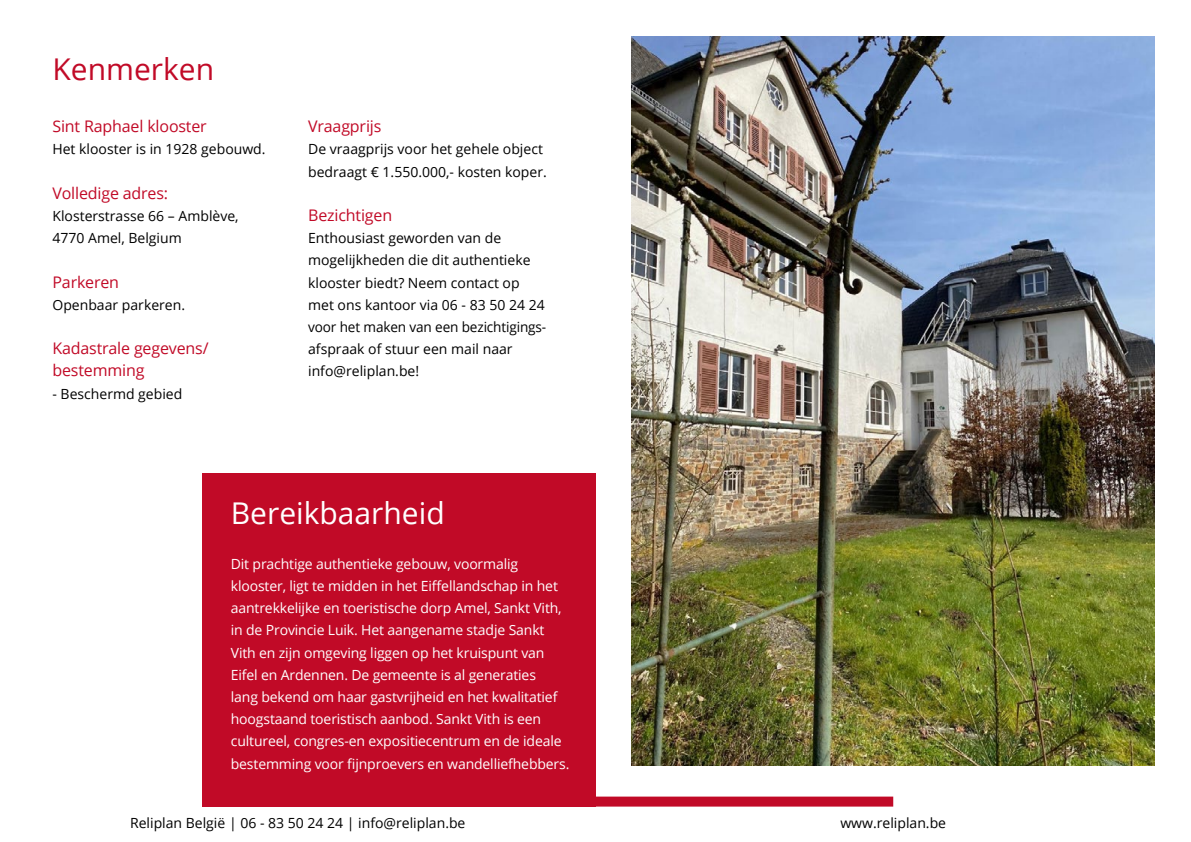
<style>
.page{position:relative;width:1191px;height:842px;background:#fff}
.page>*{position:absolute;margin:0;border:0;box-sizing:border-box;transform-origin:0 0}
.t1{font:30px "Open Sans";color:#fff}
.t2{font:30px "Open Sans";color:#c10a27}
.t3{font:16px "Open Sans";letter-spacing:-.01em;color:#c10a27}
.t4{font:14px/22.2px "Open Sans";letter-spacing:-.01em;color:#fff}
.t5{font:14px/22.2px "Open Sans";color:#000}
</style>
<div class="page">
<div style="left:595px;top:796px;width:298px;height:10px;background:#c10a27"></div>
<img style="left:631px;top:36px;width:523px;height:729px">
<div style="left:202px;top:473px;width:393px;height:333px;background:#c10a27"></div>
<p class="t2" style="left:52px;top:49px;width:163px">Kenmerken</p>
<p class="t3" style="left:52px;top:115px;width:156px">Sint Raphael klooster</p>
<p class="t5" style="left:52px;top:138px;width:215px">Het klooster is in 1928 gebouwd.</p>
<p class="t3" style="left:52px;top:182px;width:117px">Volledige adres:</p>
<p class="t5" style="left:52px;top:204px;width:188px">Klosterstrasse 66 – Amblève,</p>
<p class="t5" style="left:52px;top:227px;width:131px">4770 Amel, Belgium</p>
<p class="t3" style="left:52px;top:271px;width:68px">Parkeren</p>
<p class="t5" style="left:52px;top:293px;width:134px">Openbaar parkeren.</p>
<p class="t3" style="left:52px;top:337px;width:158px">Kadastrale gegevens/</p>
<p class="t3" style="left:52px;top:360px;width:93px">bestemming</p>
<p class="t5" style="left:52px;top:382px;width:131px">- Beschermd gebied</p>
<p class="t3" style="left:308px;top:115px;width:75px">Vraagprijs</p>
<p class="t5" style="left:308px;top:138px;width:240px">De vraagprijs voor het gehele object bedraagt € 1.550.000,- kosten koper.</p>
<p class="t3" style="left:308px;top:204px;width:85px">Bezichtigen</p>
<p class="t5" style="left:308px;top:227px;width:240px">Enthousiast geworden van de mogelijkheden die dit authentieke klooster biedt? Neem contact op met ons kantoor via 06 - 83 50 24 24 voor het maken van een bezichtigings&shy;afspraak of stuur een mail naar info@reliplan.be!</p>
<p class="t1" style="left:231px;top:493px;width:215px">Bereikbaarheid</p>
<p class="t4" style="left:231px;top:552px;width:340px">Dit prachtige authentieke gebouw, voormalig klooster, ligt te midden in het Eiffellandschap in het aantrekkelijke en toeristische dorp Amel, Sankt Vith, in de Provincie Luik. Het aangename stadje Sankt Vith en zijn omgeving liggen op het kruispunt van Eifel en Ardennen. De gemeente is al generaties<br>lang bekend om haar gastvrijheid en het kwalitatief hoogstaand toeristisch aanbod. Sankt Vith is een cultureel, congres-en expositiecentrum en de ideale bestemming voor fijnproevers en wandelliefhebbers.</p>
<p class="t5" style="left:130px;top:811px;width:337px">Reliplan België | 06 - 83 50 24 24 | info@reliplan.be</p>
<p class="t5" style="left:840px;top:811px;width:107px">www.reliplan.be</p>
</div>
